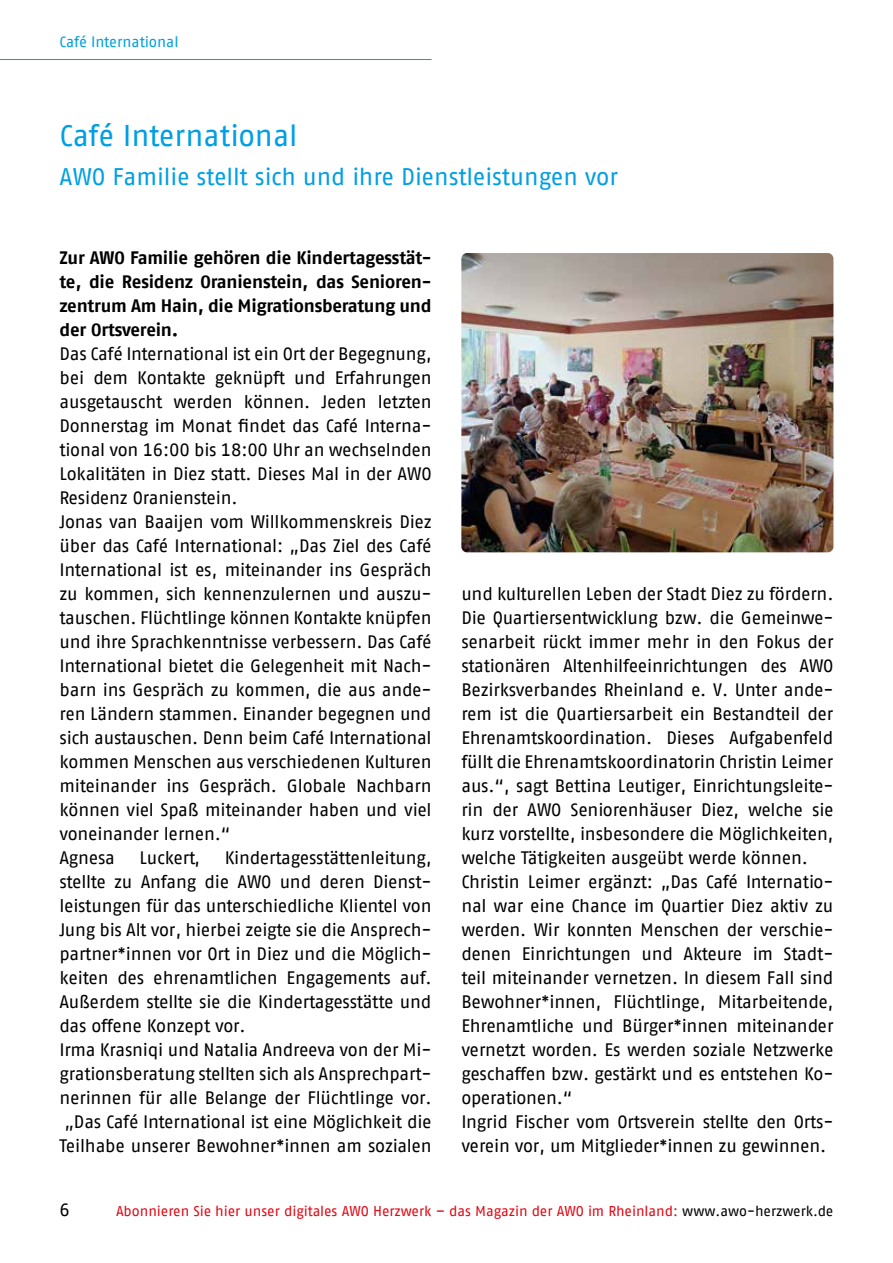
<style>
.page{position:relative;width:893px;height:1263px;background:#fff}
.page>*{position:absolute;margin:0;border:0;box-sizing:border-box;transform-origin:0 0}
.t1{font:30px "AWO Fago Office";color:#009fe3}
.t2{font:24px "AWO Fago Office";letter-spacing:-.005em;color:#009fe3}
.t3{font:18px/24px "AWO Fago Office";letter-spacing:-.01em;color:#000}
.t4{font:700 18px/24px "AWO Fago Office";letter-spacing:-.015em;color:#000;text-align:justify}
.t5{font:15px "AWO Fago Office";color:#009fe3}
.t6{font:14.25px "AWO Fago Office";color:#e30613}
.s1{color:#000}
</style>
<div class="page">
<hr style="left:0;top:59px;width:432px;height:1px;background:#009fe3">
<img style="left:461px;top:253px;width:372px;height:299px">
<p class="t5" style="left:60px;top:33px;width:121px">Café International</p>
<h1 class="t1" style="left:60px;top:118px;width:240px">Café International</h1>
<h2 class="t2" style="left:60px;top:163px;width:560px">AWO Familie stellt sich und ihre Dienstleistungen vor</h2>
<p class="t4" style="left:60px;top:246px;width:374px">Zur AWO Familie gehören die Kindertagesstät&shy;te, die Residenz Oranienstein, das Senioren&shy;zentrum Am Hain, die Migrationsberatung und der Ortsverein.</p>
<p class="t3" style="left:60px;top:342px;width:374px">Das Café International ist ein Ort der Begegnung, bei dem Kontakte geknüpft und Erfahrungen ausgetauscht werden können. Jeden letzten Donnerstag im Monat findet das Café Interna&shy;tional von 16:00 bis 18:00 Uhr an wechselnden Lokalitäten in Diez statt. Dieses Mal in der AWO Residenz Oranienstein.<br>Jonas van Baaijen vom Willkommenskreis Diez über das Café International: „Das Ziel des Café International ist es, miteinander ins Gespräch zu kommen, sich kennenzulernen und auszu&shy;tauschen. Flüchtlinge können Kontakte knüpfen und ihre Sprachkenntnisse verbessern. Das Café International bietet die Gelegenheit mit Nach&shy;barn ins Gespräch zu kommen, die aus ande&shy;ren Ländern stammen. Einander begegnen und sich austauschen. Denn beim Café International kommen Menschen aus verschiedenen Kulturen miteinander ins Gespräch. Globale Nachbarn können viel Spaß miteinander haben und viel voneinander lernen.“<br>Agnesa</p>
<p class="t3" style="left:60px;top:846px;width:374px;text-indent:165px">Kindertagesstättenleitung, stellte zu Anfang die AWO und deren Dienst&shy;leistungen für das unterschiedliche Klientel von Jung bis Alt vor, hierbei zeigte sie die Ansprech&shy;partner*innen vor Ort in Diez und die Möglich&shy;keiten des ehrenamtlichen Engagements auf.<br>Außerdem stellte sie die Kindertagesstätte und das offene Konzept vor.<br>Irma Krasniqi und Natalia Andreeva von der Mi&shy;grationsberatung stellten sich als Ansprechpart&shy;nerinnen für alle Belange der Flüchtlinge vor. „Das Café International ist eine Möglichkeit die Teilhabe unserer Bewohner*innen am sozialen</p>
<p class="t3" style="left:140px;top:846px;width:62px">Luckert,</p>
<p class="t3" style="left:461px;top:582px;width:374px">und kulturellen Leben der Stadt Diez zu fördern.<br>Die Quartiersentwicklung bzw. die Gemeinwe&shy;senarbeit rückt immer mehr in den Fokus der stationären Altenhilfeeinrichtungen des AWO Bezirksverbandes Rheinland e. V. Unter ande&shy;rem ist die Quartiersarbeit ein Bestandteil der Ehrenamtskoordination. Dieses Aufgabenfeld füllt die Ehrenamtskoordinatorin Christin Leimer aus.“, sagt Bettina Leutiger, Einrichtungsleite&shy;rin der AWO Seniorenhäuser Diez, welche sie kurz vorstellte, insbesondere die Möglichkeiten, welche Tätigkeiten ausgeübt werde können.<br>Christin Leimer ergänzt: „Das Café Internatio&shy;nal war eine Chance im Quartier Diez aktiv zu werden. Wir konnten Menschen der verschie&shy;denen Einrichtungen und Akteure im Stadt&shy;teil miteinander vernetzen. In diesem Fall sind Bewohner*innen, Flüchtlinge, Mitarbeitende, Ehrenamtliche und Bürger*innen miteinander vernetzt worden. Es werden soziale Netzwerke geschaffen bzw. gestärkt und es entstehen Ko&shy;operationen.“<br>Ingrid Fischer vom Ortsverein stellte den Orts&shy;verein vor, um Mitglieder*innen zu gewinnen.</p>
<p class="t3" style="left:60px;top:1197px;width:12px">6</p>
<p class="t6" style="left:116px;top:1202px;width:719px">Abonnieren Sie hier unser digitales AWO Herzwerk – das Magazin der AWO im Rheinland: <span class="s1">www.awo-herzwerk.de</span></p>
</div>
